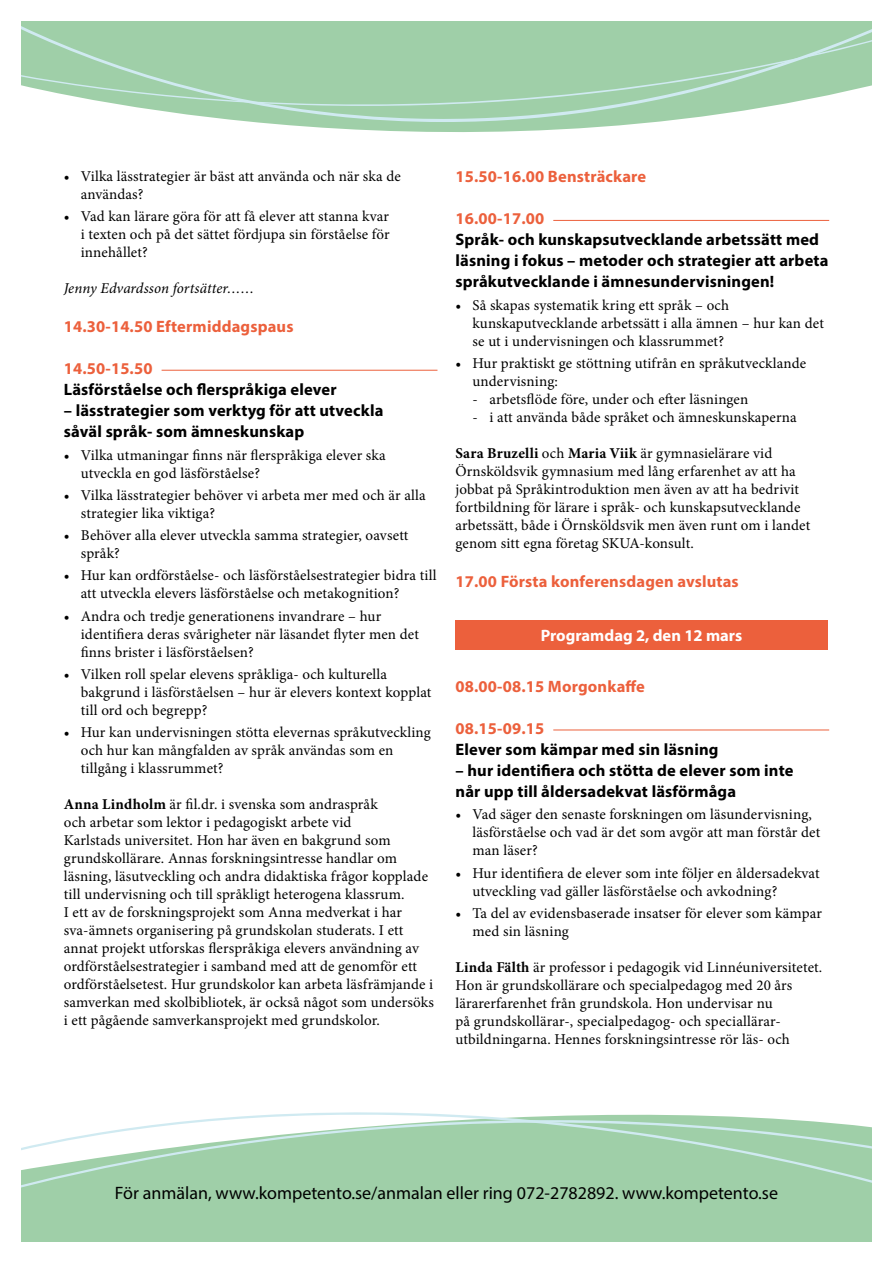
<style>
.page{position:relative;width:893px;height:1263px;background:#fff}
.page>*{position:absolute;margin:0;border:0;box-sizing:border-box;transform-origin:0 0}
.t1{font:18px "Myriad Pro";color:#000}
.t2{font:700 16.5px/21px "Myriad Pro";letter-spacing:.01em;color:#000}
.t3{font:700 16.5px "Myriad Pro";letter-spacing:.01em;color:#ec603c}
.t4{font:700 16.5px "Myriad Pro";color:#fff}
.t5{font:15px/18px "Minion Pro";letter-spacing:.01em;color:#000}
.t6{font:italic 15px "Minion Pro";color:#000}
.s1{font-weight:700}
</style>
<div class="page">
<div style="left:21px;top:1216px;width:851px;height:26px;background:#9fcfa8"></div>
<svg style="left:21px;top:1112px;width:851px;height:104px;fill:#9fcfa8"></svg>
<hr style="left:162px;top:370px;width:275px;height:1px;background:#ec603c">
<hr style="left:553px;top:220px;width:276px;height:1px;background:#ec603c">
<hr style="left:553px;top:730px;width:276px;height:1px;background:#ec603c">
<div style="left:455px;top:620px;width:373px;height:30px;background:#ec603c"></div>
<svg style="left:163px;top:111px;width:577px;height:21px;fill:#9fcfa8"></svg>
<svg style="left:21px;top:21px;width:851px;height:90px;background:#a5d2ae"></svg>
<p class="t5" style="left:81px;top:167px;width:322px;text-indent:-17px">• Vilka lässtrategier är bäst att använda och när ska de användas?</p>
<p class="t5" style="left:81px;top:208px;width:310px;text-align:justify;text-indent:-17px">• Vad kan lärare göra för att få elever att stanna kvar i texten och på det sättet fördjupa sin förståelse för innehållet?</p>
<p class="t6" style="left:64px;top:278px;width:192px">Jenny Edvardsson fortsätter……</p>
<p class="t3" style="left:64px;top:316px;width:231px">14.30-14.50 Eftermiddagspaus</p>
<p class="t3" style="left:64px;top:358px;width:90px">14.50-15.50</p>
<p class="t2" style="left:64px;top:379px;width:274px">Läsförståelse och flerspråkiga elever</p>
<p class="t2" style="left:64px;top:400px;width:321px">– lässtrategier som verktyg för att utveckla såväl språk- som ämneskunskap</p>
<p class="t5" style="left:81px;top:446px;width:306px;text-indent:-17px">• Vilka utmaningar finns när flerspråkiga elever ska utveckla en god läsförståelse?</p>
<p class="t5" style="left:81px;top:486px;width:346px;text-indent:-17px">• Vilka lässtrategier behöver vi arbeta mer med och är alla strategier lika viktiga?</p>
<p class="t5" style="left:81px;top:526px;width:329px;text-indent:-17px">• Behöver alla elever utveckla samma strategier, oavsett språk?</p>
<p class="t5" style="left:81px;top:567px;width:357px;text-indent:-17px">• Hur kan ordförståelse- och läsförståelsestrategier bidra till att utveckla elevers läsförståelse och metakognition?</p>
<p class="t5" style="left:81px;top:607px;width:340px;text-indent:-17px">• Andra och tredje generationens invandrare – hur identifiera deras svårigheter när läsandet flyter men det finns brister i läsförståelsen?</p>
<p class="t5" style="left:81px;top:665px;width:352px;text-indent:-17px">• Vilken roll spelar elevens språkliga- och kulturella bakgrund i läsförståelsen – hur är elevers kontext kopplat till ord och begrepp?</p>
<p class="t5" style="left:81px;top:723px;width:352px;text-indent:-17px">• Hur kan undervisningen stötta elevernas språkutveckling och hur kan mångfalden av språk användas som en tillgång i klassrummet?</p>
<p class="t5" style="left:64px;top:795px;width:372px"><span class="s1">Anna Lindholm</span> är fil.dr. i svenska som andraspråk<br>och arbetar som lektor i pedagogiskt arbete vid<br>Karlstads universitet. Hon har även en bakgrund som grundskollärare. Annas forskningsintresse handlar om läsning, läsutveckling och andra didaktiska frågor kopplade till undervisning och till språkligt heterogena klassrum.<br>I ett av de forskningsprojekt som Anna medverkat i har sva-ämnets organisering på grundskolan studerats. I ett annat projekt utforskas flerspråkiga elevers användning av ordförståelsestrategier i samband med att de genomför ett ordförståelsetest. Hur grundskolor kan arbeta läsfrämjande i samverkan med skolbibliotek, är också något som undersöks i ett pågående samverkansprojekt med grundskolor.</p>
<p class="t3" style="left:455px;top:166px;width:192px">15.50-16.00 Bensträckare</p>
<p class="t3" style="left:455px;top:208px;width:90px">16.00-17.00</p>
<p class="t2" style="left:455px;top:229px;width:374px">Språk- och kunskapsutvecklande arbetssätt med läsning i fokus – metoder och strategier att arbeta språkutvecklande i ämnesundervisningen!</p>
<p class="t5" style="left:472px;top:296px;width:353px;text-indent:-17px">• Så skapas systematik kring ett språk – och kunskaputvecklande arbetssätt i alla ämnen – hur kan det se ut i undervisningen och klassrummet?</p>
<p class="t5" style="left:472px;top:354px;width:335px;text-indent:-17px">• Hur praktiskt ge stöttning utifrån en språkutvecklande undervisning:</p>
<p class="t5" style="left:472px;top:390px;width:277px">- arbetsflöde före, under och efter läsningen</p>
<p class="t5" style="left:472px;top:408px;width:326px">- i att använda både språket och ämneskunskaperna</p>
<p class="t5" style="left:455px;top:444px;width:356px"><span class="s1">Sara Bruzelli</span> och <span class="s1">Maria Viik</span> är gymnasielärare vid Örnsköldsvik gymnasium med lång erfarenhet av att ha jobbat på Språkintroduktion men även av att ha bedrivit fortbildning för lärare i språk- och kunskapsutvecklande arbetssätt, både i Örnsköldsvik men även runt om i landet genom sitt egna företag SKUA-konsult.</p>
<p class="t3" style="left:455px;top:571px;width:285px">17.00 Första konferensdagen avslutas</p>
<p class="t4" style="left:541px;top:625px;width:203px">Programdag 2, den 12 mars</p>
<p class="t3" style="left:455px;top:676px;width:191px">08.00-08.15 Morgonkaffe</p>
<p class="t3" style="left:455px;top:718px;width:90px">08.15-09.15</p>
<p class="t2" style="left:455px;top:738px;width:265px">Elever som kämpar med sin läsning</p>
<p class="t2" style="left:455px;top:759px;width:340px">– hur identifiera och stötta de elever som inte når upp till åldersadekvat läsförmåga</p>
<p class="t5" style="left:472px;top:805px;width:349px;text-indent:-17px">• Vad säger den senaste forskningen om läsundervisning, läsförståelse och vad är det som avgör att man förstår det man läser?</p>
<p class="t5" style="left:472px;top:864px;width:349px;text-indent:-17px">• Hur identifiera de elever som inte följer en åldersadekvat utveckling vad gäller läsförståelse och avkodning?</p>
<p class="t5" style="left:472px;top:904px;width:351px;text-indent:-17px">• Ta del av evidensbaserade insatser för elever som kämpar med sin läsning</p>
<p class="t5" style="left:455px;top:958px;width:368px"><span class="s1">Linda Fälth</span> är professor i pedagogik vid Linnéuniversitetet.<br>Hon är grundskollärare och specialpedagog med 20 års lärarerfarenhet från grundskola. Hon undervisar nu<br>på grundskollärar-, specialpedagog- och speciallärar&shy;utbildningarna. Hennes forskningsintresse rör läs- och</p>
<p class="t1" style="left:115px;top:1182px;width:665px">För anmälan, www.kompetento.se/anmalan eller ring 072-2782892. www.kompetento.se</p>
</div>
